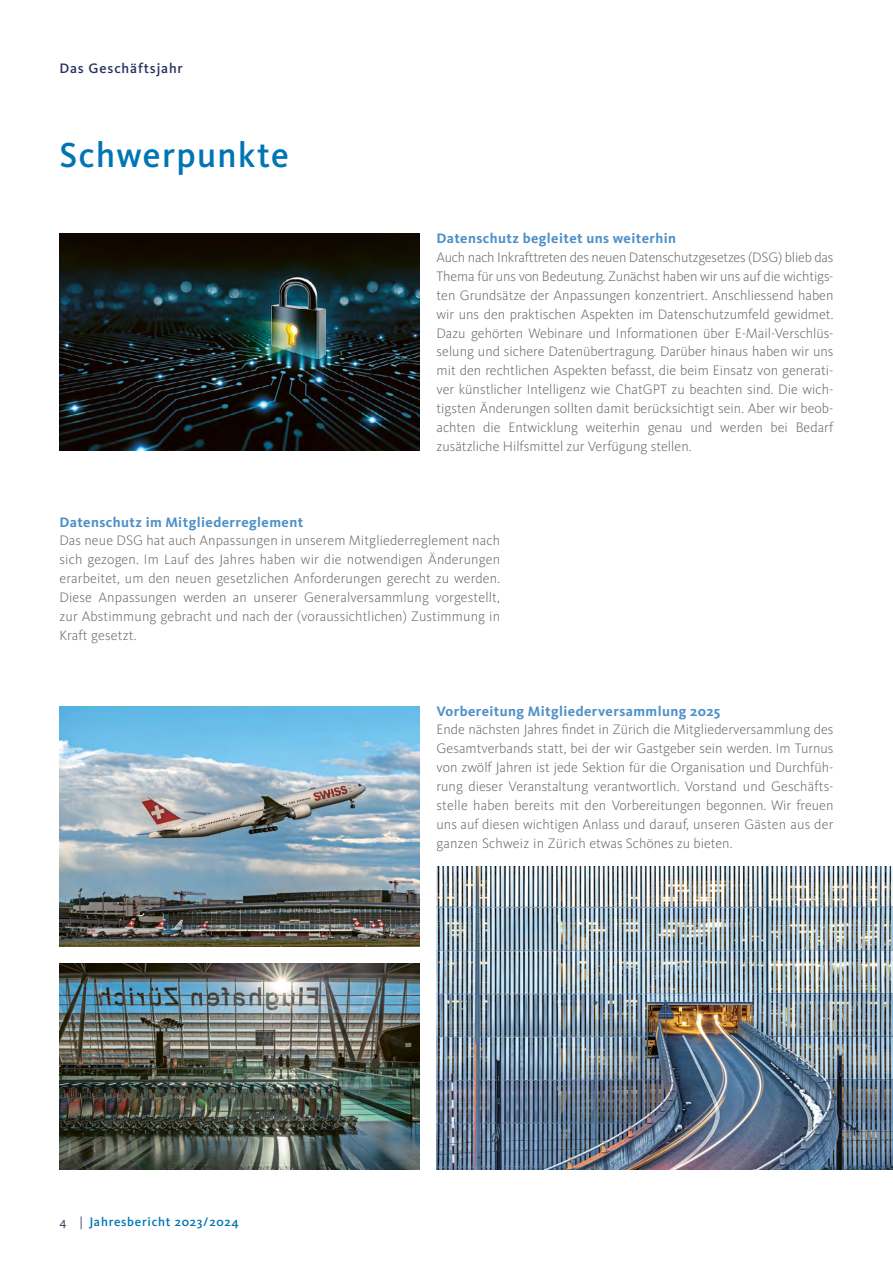
<style>
.page{position:relative;width:893px;height:1263px;background:#fff}
.page>*{position:absolute;margin:0;border:0;box-sizing:border-box;transform-origin:0 0}
._02_Haupttitel{font:500 36px "Kievit Pro";letter-spacing:.04em;color:#0075b4}
._04_Grundtext{font:300 14.25px/18.9px "Kievit Pro";letter-spacing:.005em;color:#6d6a63;text-align:justify}
._05_Zwischentitel{font:700 14.25px "Kievit Pro";letter-spacing:.03em;color:#4e90c7}
._01_Rubrikzeile{font:500 14.25px "Kievit Pro";letter-spacing:.06em;color:#2b335d}
.t1{font:500 12.75px "Kievit Pro";letter-spacing:.06em;color:#0075b4}
.s1{font-weight:400;color:#312d54}
</style>
<div class="page">
<img style="left:60px;top:233px;width:360px;height:218px">
<img style="left:60px;top:706px;width:360px;height:240px">
<img style="left:60px;top:963px;width:360px;height:206px">
<img style="left:437px;top:867px;width:456px;height:302px">
<p class="_01_Rubrikzeile" style="left:60px;top:60px;width:125px">Das Geschäftsjahr</p>
<p class="_02_Haupttitel" style="left:60px;top:134px;width:231px">Schwerpunkte</p>
<p class="_05_Zwischentitel" style="left:437px;top:230px;width:241px">Datenschutz begleitet uns weiterhin</p>
<p class="_04_Grundtext" style="left:437px;top:248px;width:398px">Auch nach Inkrafttreten des neuen Datenschutzgesetzes (DSG) blieb das Thema für uns von Bedeutung. Zunächst haben wir uns auf die wichtigs&shy;ten Grundsätze der Anpassungen konzentriert. Anschliessend haben wir uns den praktischen Aspekten im Datenschutzumfeld gewidmet.<br>Dazu gehörten Webinare und Informationen über E-Mail-Verschlüs&shy;selung und sichere Datenübertragung. Darüber hinaus haben wir uns mit den rechtlichen Aspekten befasst, die beim Einsatz von generati&shy;ver künstlicher Intelligenz wie ChatGPT zu beachten sind. Die wich&shy;tigsten Änderungen sollten damit berücksichtigt sein. Aber wir beob&shy;achten die Entwicklung weiterhin genau und werden bei Bedarf zusätzliche Hilfsmittel zur Verfügung stellen.</p>
<p class="_05_Zwischentitel" style="left:60px;top:513px;width:245px">Datenschutz im Mitgliederreglement</p>
<p class="_04_Grundtext" style="left:60px;top:531px;width:442px">Das neue DSG hat auch Anpassungen in unserem Mitgliederreglement nach sich gezogen. Im Lauf des Jahres haben wir die notwendigen Änderungen erarbeitet, um den neuen gesetzlichen Anforderungen gerecht zu werden.<br>Diese Anpassungen werden an unserer Generalversammlung vorgestellt, zur Abstimmung gebracht und nach der (voraussichtlichen) Zustimmung in Kraft gesetzt.</p>
<p class="t1" style="left:60px;top:1214px;width:181px"><span class="s1">4 |</span> Jahresbericht 2023/2024</p>
<p class="_05_Zwischentitel" style="left:437px;top:702px;width:285px">Vorbereitung Mitgliederversammlung 2025</p>
<p class="_04_Grundtext" style="left:437px;top:720px;width:398px">Ende nächsten Jahres findet in Zürich die Mitgliederversammlung des Gesamtverbands statt, bei der wir Gastgeber sein werden. Im Turnus von zwölf Jahren ist jede Sektion für die Organisation und Durchfüh&shy;rung dieser Veranstaltung verantwortlich. Vorstand und Geschäfts&shy;stelle haben bereits mit den Vorbereitungen begonnen. Wir freuen uns auf diesen wichtigen Anlass und darauf, unseren Gästen aus der ganzen Schweiz in Zürich etwas Schönes zu bieten.</p>
</div>
